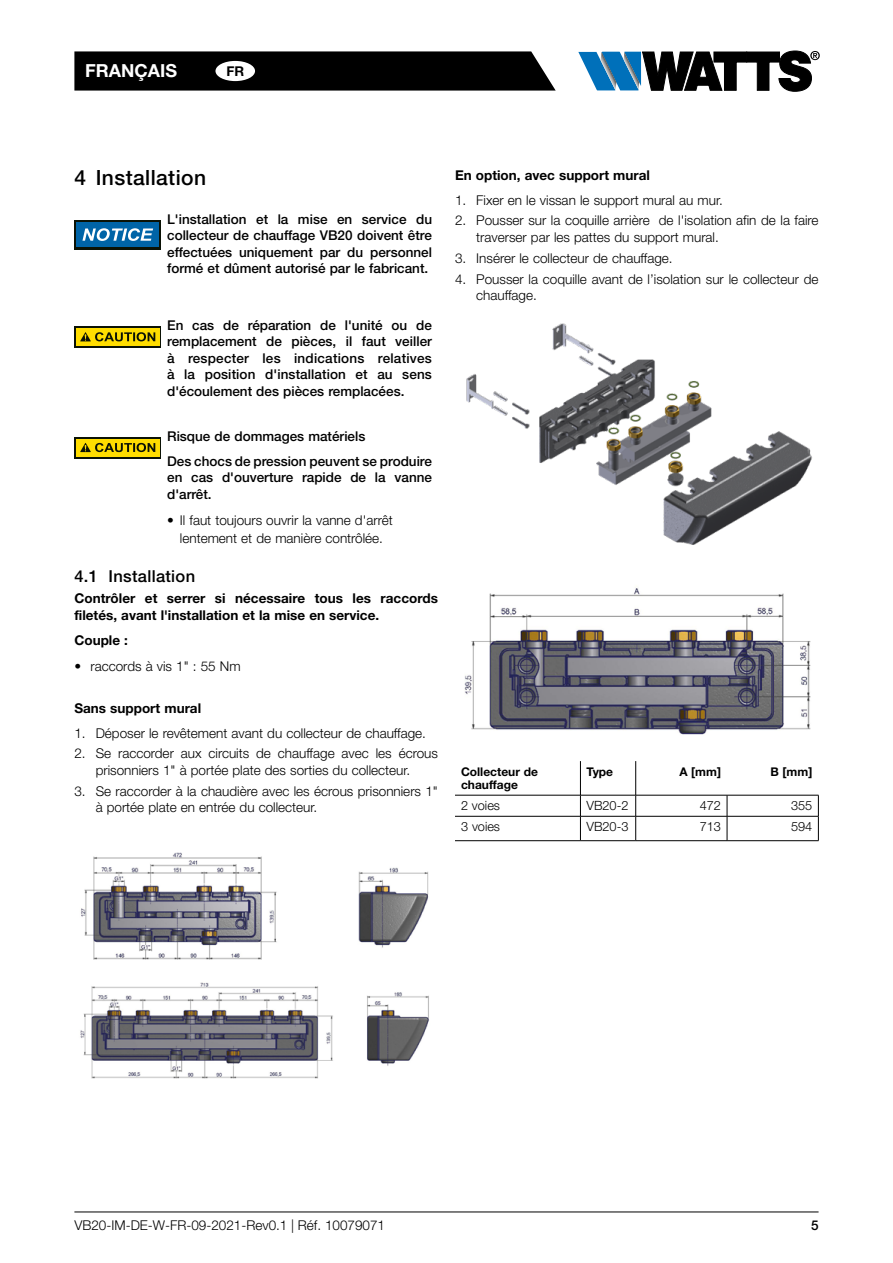
<style>
.page{position:relative;width:893px;height:1263px;background:#fff}
.page>*{position:absolute;margin:0;border:0;box-sizing:border-box;transform-origin:0 0}
.t1{font:500 21px "Helvetica Neue LT Std";letter-spacing:.02em;color:#000}
.t2{font:700 18px "Helvetica Neue LT Std";color:#fff}
.t3{font:500 16.5px "Helvetica Neue LT Std";letter-spacing:.02em;color:#000}
.t4{font:300 13.5px/16.5px "Helvetica Neue LT Std";color:#000}
.t5{font:500 13.5px/16.5px "Helvetica Neue LT Std";color:#000;text-align:justify}
.t6{font:700 13.5px/16.5px "Helvetica Neue LT Std";color:#000}
.t7{font:300 12.75px "Helvetica Neue LT Std";color:#000}
.t8{font:700 12px/13.5px "Helvetica Neue LT Std";color:#000}
</style>
<div class="page">
<svg style="left:74px;top:51px;width:482px;height:40px;background:#0c0c0c"></svg>
<svg style="left:578px;top:51px;width:242px;height:40px"></svg>
<hr style="left:74px;top:1211px;width:745px;height:1px;background:#000">
<div style="left:215px;top:61px;width:40px;height:20px;background:#fff;border-radius:50%"></div>
<div style="left:74px;top:220px;width:87px;height:29px;background:#0b1205"></div>
<div style="left:77px;top:222px;width:82px;height:25px;background:#0064a7"></div>
<svg style="left:82px;top:228px;width:71px;height:13px"></svg>
<div style="left:74px;top:326px;width:87px;height:22px;background:#0b1205"></div>
<div style="left:76px;top:328px;width:83px;height:18px;background:#fd0"></div>
<svg style="left:80px;top:332px;width:75px;height:9px"></svg>
<svg style="left:74px;top:437px;width:87px;height:21px"></svg>
<div style="left:76px;top:439px;width:83px;height:17px;background:#fd0"></div>
<svg style="left:80px;top:443px;width:75px;height:9px"></svg>
<img style="left:80px;top:982px;width:349px;height:97px">
<img style="left:81px;top:852px;width:348px;height:108px">
<img style="left:466px;top:323px;width:346px;height:222px">
<img style="left:464px;top:588px;width:347px;height:147px">
<hr style="left:580px;top:761px;width:1px;height:34px;background:#000">
<hr style="left:635px;top:761px;width:1px;height:34px;background:#000">
<hr style="left:455px;top:795px;width:125px;height:1px;background:#000">
<hr style="left:580px;top:795px;width:56px;height:1px;background:#000">
<hr style="left:636px;top:795px;width:91px;height:1px;background:#000">
<hr style="left:727px;top:795px;width:92px;height:1px;background:#000">
<hr style="left:455px;top:816px;width:125px;height:1px;background:#000">
<hr style="left:580px;top:816px;width:56px;height:1px;background:#000">
<hr style="left:636px;top:816px;width:91px;height:1px;background:#000">
<hr style="left:727px;top:816px;width:92px;height:1px;background:#000">
<svg style="left:580px;top:795px;width:1px;height:45px"></svg>
<svg style="left:635px;top:795px;width:1px;height:45px"></svg>
<svg style="left:727px;top:795px;width:1px;height:45px"></svg>
<svg style="left:818px;top:795px;width:1px;height:45px"></svg>
<hr style="left:455px;top:840px;width:125px;height:1px;background:#000">
<hr style="left:580px;top:840px;width:56px;height:1px;background:#000">
<hr style="left:636px;top:840px;width:91px;height:1px;background:#000">
<hr style="left:727px;top:840px;width:92px;height:1px;background:#000">
<h2 class="t2" style="left:85px;top:60px;width:93px">FRANÇAIS</h2>
<p class="t6" style="left:226px;top:63px;width:19px">FR</p>
<h1 class="t1" style="left:74px;top:165px;width:133px">4 Installation</h1>
<p class="t5" style="left:167px;top:211px;width:266px">L'installation et la mise en service du collecteur de chauffage VB20 doivent être effectuées uniquement par du personnel formé et dûment autorisé par le fabricant.</p>
<p class="t5" style="left:167px;top:317px;width:266px">En cas de réparation de l'unité ou de remplacement de pièces, il faut veiller à respecter les indications relatives à la position d'installation et au sens d'écoulement des pièces remplacées.</p>
<p class="t5" style="left:167px;top:423px;width:266px;line-height:25px">Risque de dommages matériels<br>Des chocs de pression peuvent se produire</p>
<p class="t5" style="left:167px;top:469px;width:266px">en cas d'ouverture rapide de la vanne d'arrêt.</p>
<p class="t4" style="left:167px;top:511px;width:227px;line-height:18px;text-align:center">• Il faut toujours ouvrir la vanne d'arrêt lentement et de manière contrôlée.</p>
<p class="t3" style="left:74px;top:567px;width:122px">4.1 Installation</p>
<p class="t6" style="left:74px;top:590px;width:365px">Contrôler et serrer si nécessaire tous les raccords filetés, avant l'installation et la mise en service.</p>
<p class="t6" style="left:74px;top:631px;width:55px">Couple :</p>
<p class="t4" style="left:74px;top:658px;width:168px">• raccords à vis 1" : 55 Nm</p>
<p class="t6" style="left:74px;top:699px;width:128px">Sans support mural</p>
<p class="t4" style="left:74px;top:724px;width:353px">1. Déposer le revêtement avant du collecteur de chauffage.</p>
<p class="t4" style="left:74px;top:745px;width:365px;text-align:center">2. Se raccorder aux circuits de chauffage avec les écrous prisonniers 1" à portée plate des sorties du collecteur.</p>
<p class="t4" style="left:96px;top:782px;width:344px;text-indent:-21px">3. Se raccorder à la chaudière avec les écrous prisonniers 1" à portée plate en entrée du collecteur.</p>
<p class="t6" style="left:455px;top:166px;width:197px">En option, avec support mural</p>
<p class="t4" style="left:455px;top:191px;width:269px">1. Fixer en le vissan le support mural au mur.</p>
<p class="t4" style="left:476px;top:212px;width:344px;text-indent:-21px">2. Pousser sur la coquille arrière de l'isolation afin de la faire traverser par les pattes du support mural.</p>
<p class="t4" style="left:455px;top:249px;width:219px">3. Insérer le collecteur de chauffage.</p>
<p class="t4" style="left:476px;top:270px;width:344px;text-indent:-21px">4. Pousser la coquille avant de l’isolation sur le collecteur de chauffage.</p>
<p class="t8" style="left:461px;top:764px;width:78px">Collecteur de chauffage</p>
<p class="t8" style="left:586px;top:764px;width:28px">Type</p>
<p class="t8" style="left:679px;top:764px;width:43px">A [mm]</p>
<p class="t8" style="left:770px;top:764px;width:43px">B [mm]</p>
<p class="t7" style="left:461px;top:798px;width:41px">2 voies</p>
<p class="t7" style="left:586px;top:798px;width:44px">VB20-2</p>
<p class="t7" style="left:700px;top:798px;width:23px">472</p>
<p class="t7" style="left:791px;top:798px;width:23px">355</p>
<p class="t7" style="left:461px;top:819px;width:41px">3 voies</p>
<p class="t7" style="left:586px;top:819px;width:44px">VB20-3</p>
<p class="t7" style="left:700px;top:819px;width:23px">713</p>
<p class="t7" style="left:791px;top:819px;width:23px">594</p>
<p class="t4" style="left:74px;top:1216px;width:312px">VB20-IM-DE-W-FR-09-2021-Rev0.1 | Réf. 10079071</p>
<p class="t5" style="left:811px;top:1216px;width:9px">5</p>
</div>
